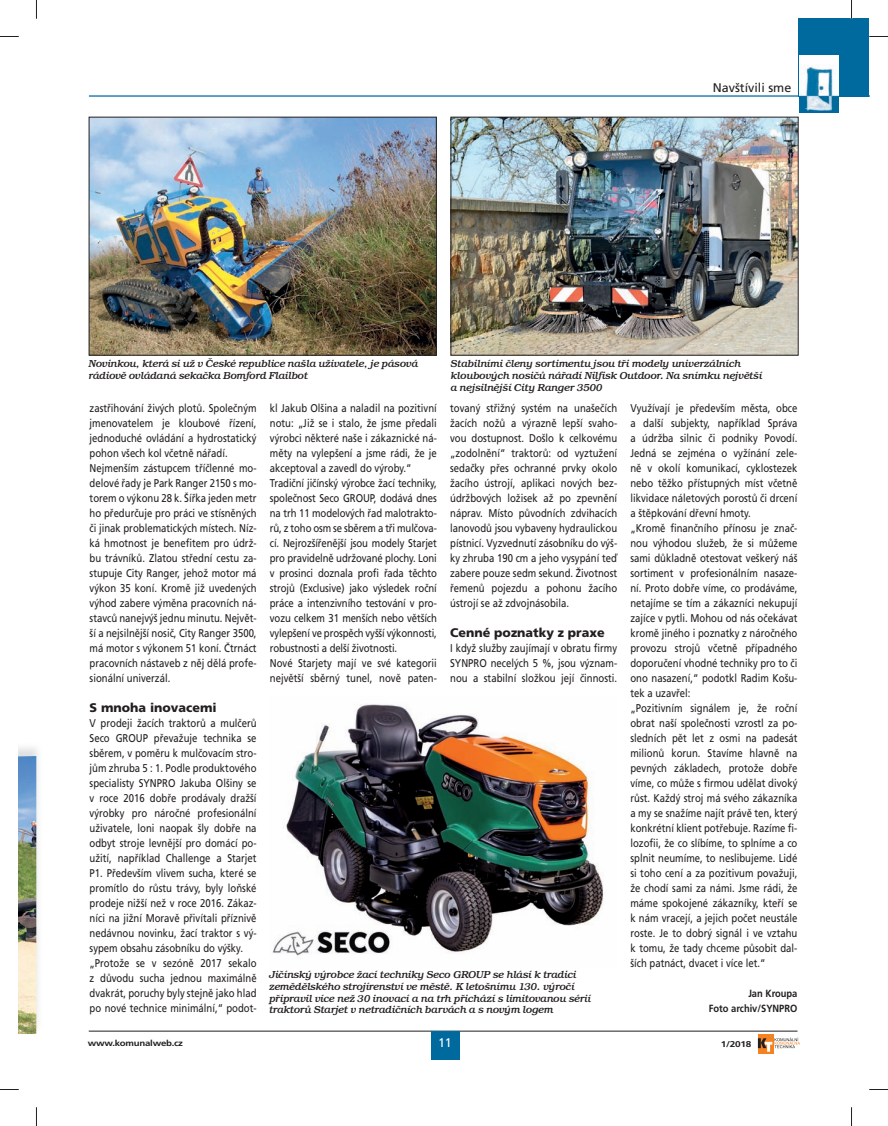
<style>
.page{position:relative;width:888px;height:1126px;background:#fff}
.page>*{position:absolute;margin:0;border:0;box-sizing:border-box;transform-origin:0 0}
.t1{font:900 12.5px "Frutiger CE";color:#231f20}
.t2{font:12.5px "Frutiger CE";color:#231f20}
.t3{font:12.5px "Frutiger CE";color:#fff}
.t4{font:11.25px/15px "Frutiger CE";color:#231f20;scale:.85 1}
.t5{font:italic 500 10.38px/11.9px "Bookman Itc TEE";color:#231f20}
.t6{font:700 10.38px/15px "Frutiger CE";color:#231f20;text-align:right;scale:.9 1}
.t7{font:700 8.38px "Frutiger CE";letter-spacing:-.025em;color:#231f20;scale:1.15 1}
.t8{font:700 8.38px "Frutiger CE";letter-spacing:-.025em;color:#231f20;scale:1.2 1}
</style>
<div class="page">
<div style="left:758px;top:1033px;width:15px;height:20px;background:#f58220"></div>
<svg style="left:758px;top:1037px;width:42px;height:14px"></svg>
<hr style="left:89px;top:95px;width:780px;height:2px;background:#00699e">
<div style="left:798px;top:19px;width:71px;height:78px;background:#00699e"></div>
<img style="left:800px;top:55px;width:38px;height:57px">
<hr style="left:89px;top:1030px;width:708px;height:1px;background:#231f20">
<div style="left:431px;top:1030px;width:28px;height:29px;background:#00699e"></div>
<img style="left:91px;top:119px;width:343px;height:234px">
<div style="left:89px;top:117px;width:347px;height:238px;border:1px solid #231f20"></div>
<img style="left:19px;top:747px;width:19px;height:286px">
<img style="left:19px;top:756px;width:17px;height:277px">
<img style="left:453px;top:119px;width:343px;height:234px">
<img style="left:272px;top:704px;width:332px;height:252px">
<svg style="left:0;top:36px;width:19px;height:1px"></svg>
<svg style="left:869px;top:36px;width:19px;height:1px"></svg>
<svg style="left:0;top:1089px;width:19px;height:1px"></svg>
<svg style="left:869px;top:1089px;width:19px;height:1px"></svg>
<svg style="left:36px;top:0;width:1px;height:19px"></svg>
<svg style="left:36px;top:1107px;width:1px;height:18px"></svg>
<svg style="left:851px;top:0;width:1px;height:19px"></svg>
<svg style="left:851px;top:1107px;width:1px;height:18px"></svg>
<p class="t2" style="left:713px;top:82px;width:80px">Navštívili sme</p>
<p class="t5" style="left:89px;top:358px;width:331px">Novinkou, která si už v České republice našla uživatele, je pásová rádiově ovládaná sekačka Bomford Flailbot</p>
<p class="t5" style="left:451px;top:358px;width:313px">Stabilními členy sortimentu jsou tři modely univerzálních kloubových nosičů nářadí Nilfisk Outdoor. Na snímku největší a nejsilnější City Ranger 3500</p>
<p class="t4" style="left:90px;top:401px;width:198px">zastřihování živých plotů. Společným jmenovatelem je kloubové řízení, jednoduché ovládání a hydrostatický pohon všech kol včetně nářadí.<br>Nejmenším zástupcem tříčlenné mo&shy;delové řady je Park Ranger 2150 s mo&shy;torem o výkonu 28 k. Šířka jeden metr ho předurčuje pro práci ve stísněných či jinak problematických místech. Níz&shy;ká hmotnost je benefitem pro údrž&shy;bu trávníků. Zlatou střední cestu za&shy;stupuje City Ranger, jehož motor má výkon 35 koní. Kromě již uvedených výhod zabere výměna pracovních ná&shy;stavců nanejvýš jednu minutu. Největ&shy;ší a nejsilnější nosič, City Ranger 3500, má motor s výkonem 51 koní. Čtrnáct pracovních nástaveb z něj dělá profe&shy;sionální univerzál.</p>
<p class="t1" style="left:90px;top:702px;width:129px">S mnoha inovacemi</p>
<p class="t4" style="left:90px;top:716px;width:198px">V prodeji žacích traktorů a mulčerů Seco GROUP převažuje technika se sběrem, v poměru k mulčovacím stro&shy;jům zhruba 5 : 1. Podle produktového specialisty SYNPRO Jakuba Olšiny se v roce 2016 dobře prodávaly dražší výrobky pro náročné profesionální uživatele, loni naopak šly dobře na odbyt stroje levnější pro domácí po&shy;užití, například Challenge a Starjet P1. Především vlivem sucha, které se promítlo do růstu trávy, byly loňské prodeje nižší než v roce 2016. Zákaz&shy;níci na jižní Moravě přivítali příznivě nedávnou novinku, žací traktor s vý&shy;sypem obsahu zásobníku do výšky. „Protože se v sezóně 2017 sekalo z důvodu sucha jednou maximálně dvakrát, poruchy byly stejně jako hlad po nové technice minimální,“ podot-</p>
<p class="t4" style="left:270px;top:401px;width:198px">kl Jakub Olšina a naladil na pozitivní notu: „Již se i stalo, že jsme předali výrobci některé naše i zákaznické ná&shy;měty na vylepšení a jsme rádi, že je akceptoval a zavedl do výroby.“ Tradiční jičínský výrobce žací techniky, společnost Seco GROUP, dodává dnes na trh 11 modelových řad malotrakto&shy;rů, z toho osm se sběrem a tři mulčova&shy;cí. Nejrozšířenější jsou modely Starjet pro pravidelně udržované plochy. Loni v prosinci doznala profi řada těchto strojů (Exclusive) jako výsledek roční práce a intenzivního testování v pro&shy;vozu celkem 31 menších nebo větších vylepšení ve prospěch vyšší výkonnosti, robustnosti a delší životnosti.<br>Nové Starjety mají ve své kategorii největší sběrný tunel, nově paten-</p>
<p class="t4" style="left:450px;top:401px;width:198px;text-align:justify">tovaný střižný systém na unašečích žacích nožů a výrazně lepší svaho&shy;vou dostupnost. Došlo k celkovému „zodolnění“ traktorů: od vyztužení sedačky přes ochranné prvky okolo žacího ústrojí, aplikaci nových bez&shy;údržbových ložisek až po zpevnění náprav. Místo původních zdvihacích lanovodů jsou vybaveny hydraulickou pístnicí. Vyzvednutí zásobníku do výš&shy;ky zhruba 190 cm a jeho vysypání teď zabere pouze sedm sekund. Životnost řemenů pojezdu a pohonu žacího ústrojí se až zdvojnásobila.</p>
<p class="t1" style="left:450px;top:627px;width:156px">Cenné poznatky z praxe</p>
<p class="t4" style="left:450px;top:641px;width:198px;text-align:justify">I když služby zaujímají v obratu firmy SYNPRO necelých 5 %, jsou význam&shy;nou a stabilní složkou její činnosti.</p>
<p class="t5" style="left:269px;top:969px;width:323px">Jičínský výrobce žací techniky Seco GROUP se hlásí k tradici zemědělského strojírenství ve městě. K letošnímu 130. výročí připravil více než 30 inovací a na trh přichází s limitovanou sérií traktorů Starjet v netradičních barvách a s novým logem</p>
<p class="t4" style="left:630px;top:401px;width:198px">Využívají je především města, obce a další subjekty, například Správa a údržba silnic či podniky Povodí.<br>Jedná se zejména o vyžínání zele&shy;ně v okolí komunikací, cyklostezek nebo těžko přístupných míst včetně likvidace náletových porostů či drcení a štěpkování dřevní hmoty.<br>„Kromě finančního přínosu je znač&shy;nou výhodou služeb, že si můžeme sami důkladně otestovat veškerý náš sortiment v profesionálním nasaze&shy;ní. Proto dobře víme, co prodáváme, netajíme se tím a zákazníci nekupují zajíce v pytli. Mohou od nás očekávat kromě jiného i poznatky z náročného provozu strojů včetně případného doporučení vhodné techniky pro to či ono nasazení,“ podotkl Radim Košu&shy;tek a uzavřel:<br>„Pozitivním signálem je, že roční obrat naší společnosti vzrostl za po&shy;sledních pět let z osmi na padesát milionů korun. Stavíme hlavně na pevných základech, protože dobře víme, co může s firmou udělat divoký růst. Každý stroj má svého zákazníka a my se snažíme najít právě ten, který konkrétní klient potřebuje. Razíme fi&shy;lozofii, že co slíbíme, to splníme a co splnit neumíme, to neslibujeme. Lidé si toho cení a za pozitivum považuji, že chodí sami za námi. Jsme rádi, že máme spokojené zákazníky, kteří se k nám vracejí, a jejich počet neustále roste. Je to dobrý signál i ve vztahu k tomu, že tady chceme působit dal&shy;ších patnáct, dvacet i více let.“</p>
<p class="t6" style="left:709px;top:986px;width:100px">Jan Kroupa<br>Foto archiv/SYNPRO</p>
<p class="t3" style="left:438px;top:1037px;width:15px">11</p>
<p class="t7" style="left:88px;top:1039px;width:84px">www.komunalweb.cz</p>
<p class="t8" style="left:721px;top:1040px;width:27px">1/2018</p>
</div>
